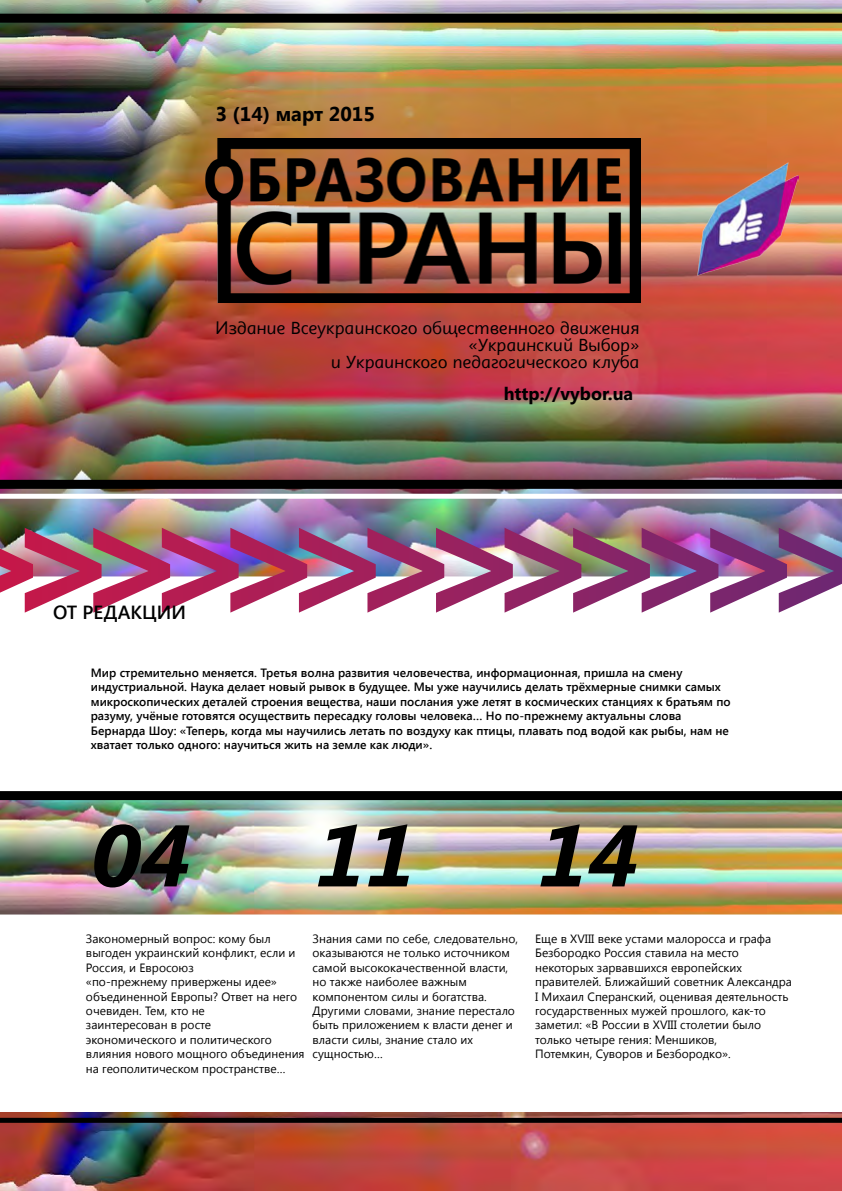
<style>
.page{position:relative;width:842px;height:1191px;background:#fff}
.page>*{position:absolute;margin:0;border:0;box-sizing:border-box;transform-origin:0 0}
.t1{font:700 168.4px "Segoe UI";color:#fff}
.t2{font:italic 700 87.2px "Segoe UI";color:#000}
.t3{font:700 20px "Segoe UI";color:#000}
.t4{font:600 19px "Segoe UI";color:#000}
.t5{font:700 18px "Segoe UI";color:#000}
.t6{font:italic 17.3px/17px "Segoe UI";color:#000;text-align:right;scale:1.04 1}
.t7{font:12px/14.4px "Segoe UI";color:#000}
.t8{font:600 12px/14.4px "Segoe UI";color:#000}
.s1{font-size:18px}
</style>
<div class="page">
<img style="left:0;top:800px;width:842px;height:391px">
<img style="left:0;top:0;width:842px;height:576px">
<svg style="left:0;top:576px;width:842px;height:1px"></svg>
<svg style="left:0;top:914px;width:842px;height:197px"></svg>
<div style="left:0;top:14px;width:842px;height:9px;background:#000"></div>
<div style="left:0;top:480px;width:842px;height:9px;background:#000"></div>
<div style="left:0;top:791px;width:842px;height:9px;background:#000"></div>
<div style="left:0;top:1117px;width:842px;height:5px;background:#000"></div>
<div style="left:0;top:494px;width:842px;height:5px;background:#fff"></div>
<img style="left:697px;top:163px;width:101px;height:114px">
<img style="left:204px;top:138px;width:436px;height:165px">
<h3 class="t3" style="left:215px;top:99px;width:161px">3 (14) март 2015</h3>
<h3 class="t6" style="left:216px;top:319px;width:413px"><span class="s1">И</span>здание Всеукраинского общественного движения «Украинский Выбор»<br>и Украинского педагогического клуба</h3>
<h3 class="t5" style="left:504px;top:380px;width:131px">http://vybor.ua</h3>
<h1 class="t1" style="left:4px;top:439px;width:874px">&gt;&gt;&gt;&gt;&gt;&gt;&gt;&gt;&gt;&gt;&gt;&gt;</h1>
<h3 class="t4" style="left:53px;top:599px;width:134px">ОТ РЕДАКЦИИ</h3>
<p class="t8" style="left:91px;top:665px;width:641px">Мир стремительно меняется. Третья волна развития человечества, информационная, пришла на смену индустриальной. Наука делает новый рывок в будущее. Мы уже научились делать трёхмерные снимки самых микроскопических деталей строения вещества, наши послания уже летят в космических станциях к братьям по разуму, учёные готовятся осуществить пересадку головы человека… Но по-прежнему актуальны слова Бернарда Шоу: «Теперь, когда мы научились летать по воздуху как птицы, плавать под водой как рыбы, нам не хватает только одного: научиться жить на земле как люди».</p>
<h2 class="t2" style="left:91px;top:793px;width:102px">04</h2>
<h2 class="t2" style="left:316px;top:793px;width:102px">11</h2>
<h2 class="t2" style="left:539px;top:793px;width:102px">14</h2>
<p class="t7" style="left:86px;top:931px;width:220px">Закономерный вопрос: кому был выгоден украинский конфликт, если и<br>Россия, и Евросоюз<br>«по-прежнему привержены идее» объединенной Европы? Ответ на него очевиден. Тем, кто не<br>заинтересован в росте<br>экономического и политического влияния нового мощного объединения на геополитическом пространстве…</p>
<p class="t7" style="left:313px;top:931px;width:207px">Знания сами по себе, следовательно, оказываются не только источником самой высококачественной власти, но также наиболее важным компонентом силы и богатства.<br>Другими словами, знание перестало быть приложением к власти денег и власти силы, знание стало их сущностью…</p>
<p class="t7" style="left:535px;top:931px;width:258px">Еще в XVIII веке устами малоросса и графа Безбородко Россия ставила на место некоторых зарвавшихся европейских правителей. Ближайший советник Александра I Михаил Сперанский, оценивая деятельность государственных мужей прошлого, как-то заметил: «В России в XVIII столетии было только четыре гения: Меншиков,<br>Потемкин, Суворов и Безбородко».</p>
</div>
